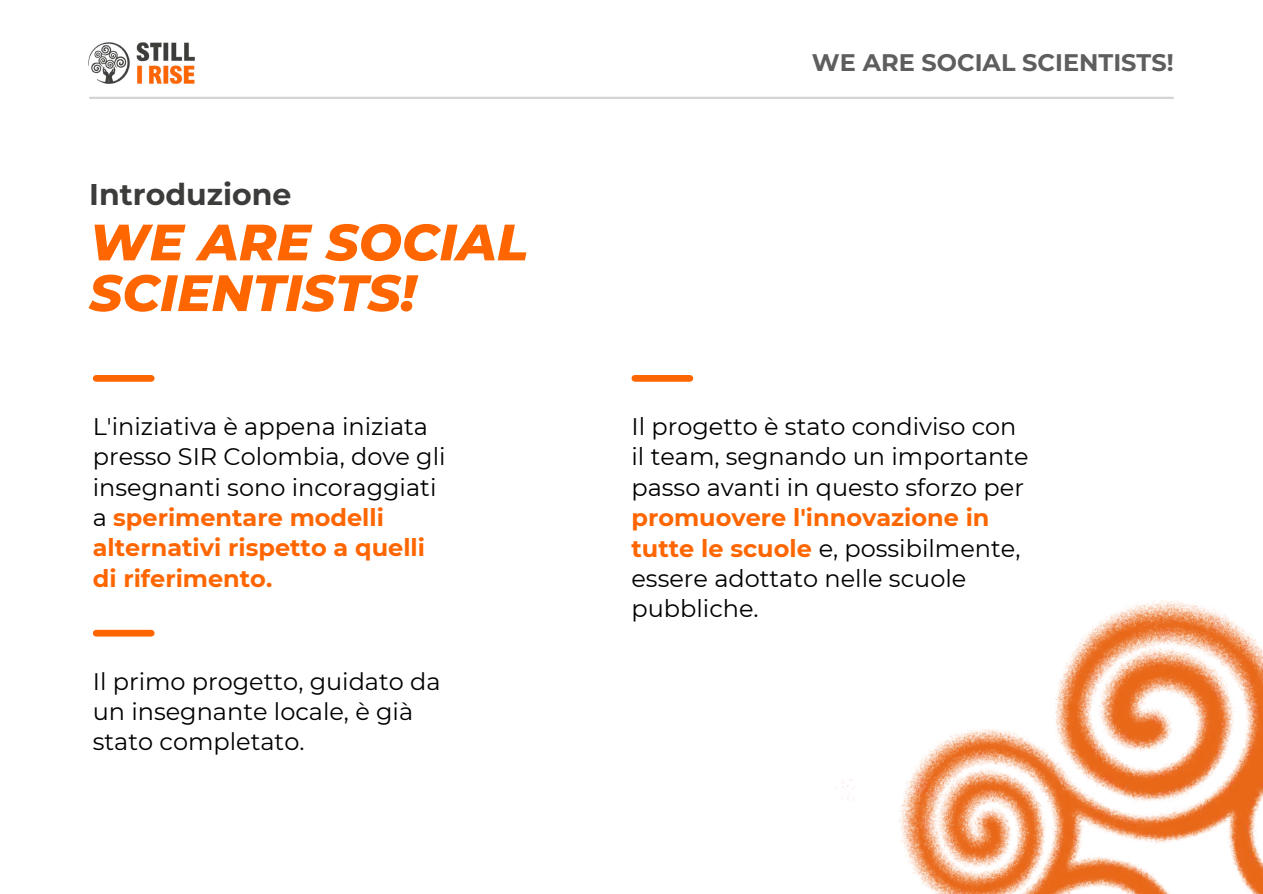
<style>
.page{position:relative;width:1263px;height:894px;background:#fff}
.page>*{position:absolute;margin:0;border:0;box-sizing:border-box;transform-origin:0 0}
.t1{font:italic 800 51px/50.7px "Montserrat";color:#f60}
.t2{font:700 30px "Montserrat";color:#3c3c3b}
.t3{font:24px/30.3px "Montserrat";color:#000}
.t4{font:700 24px "Montserrat";color:#5e5e5e}
.s1{font-weight:700;color:#f60}
</style>
<div class="page">
<img style="left:841px;top:600px;width:422px;height:293px">
<img style="left:88px;top:42px;width:107px;height:42px">
<hr style="left:89px;top:97px;width:1085px;height:2px;background:#5e5e5e">
<div style="left:96px;top:375px;width:55px;height:6px;background:#f60"></div>
<div style="left:96px;top:629px;width:55px;height:7px;background:#f60"></div>
<div style="left:635px;top:375px;width:55px;height:6px;background:#f60"></div>
<p class="t2" style="left:89px;top:176px;width:204px">Introduzione</p>
<h1 class="t1" style="left:89px;top:217px;width:440px">WE ARE SOCIAL<br>SCIENTISTS!</h1>
<p class="t3" style="left:93px;top:411px;width:354px">L'iniziativa è appena iniziata presso SIR Colombia, dove gli insegnanti sono incoraggiati a <span class="s1">sperimentare modelli alternativi rispetto a quelli di riferimento.</span></p>
<p class="t3" style="left:93px;top:665px;width:349px">Il primo progetto, guidato da un insegnante locale, è già stato completato.</p>
<p class="t4" style="left:812px;top:48px;width:363px">WE ARE SOCIAL SCIENTISTS!</p>
<p class="t3" style="left:631px;top:411px;width:399px">Il progetto è stato condiviso con il team, segnando un importante passo avanti in questo sforzo per</p>
<p class="t3" style="left:631px;top:502px;width:390px"><span class="s1">promuovere l'innovazione in tutte le scuole</span> e, possibilmente, essere adottato nelle scuole pubbliche.</p>
</div>
